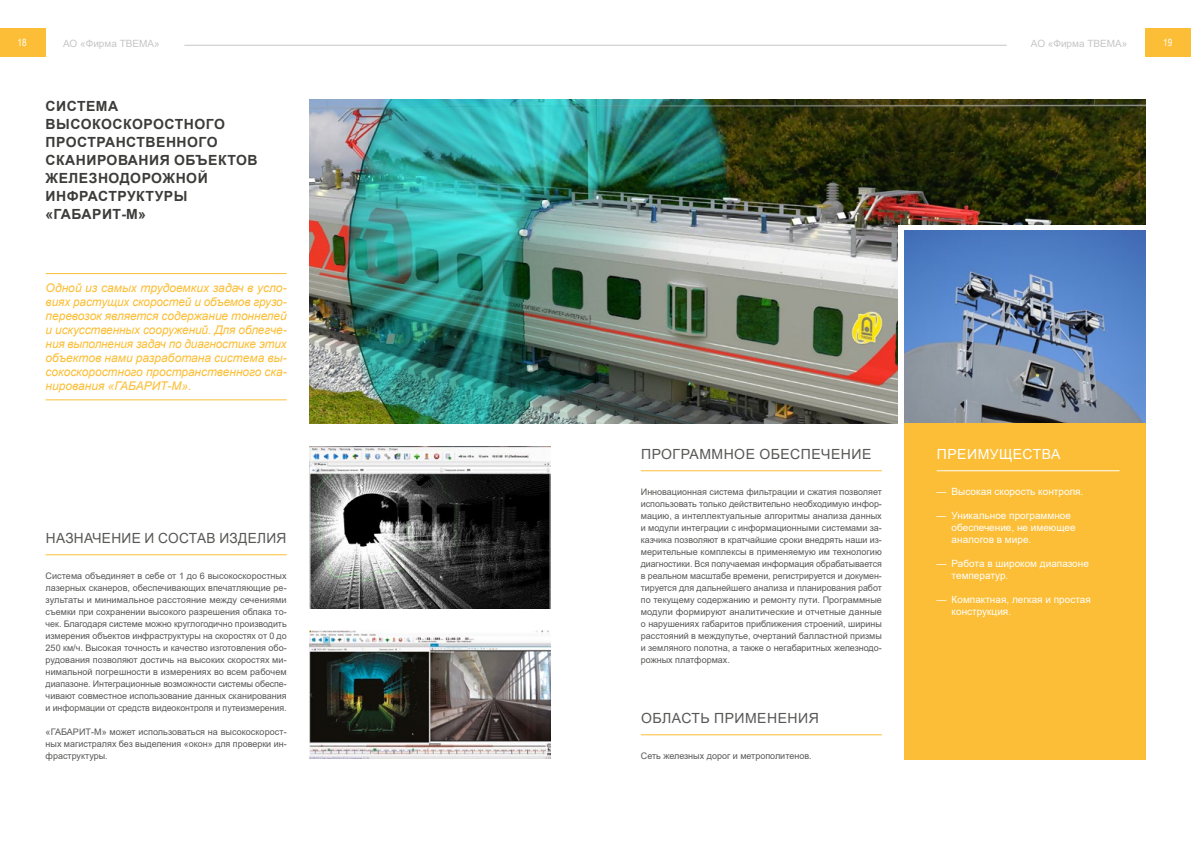
<style>
.page{position:relative;width:1191px;height:842px;background:#fff}
.page>*{position:absolute;margin:0;border:0;box-sizing:border-box;transform-origin:0 0}
.t1{font:700 14px/18px "Arial";letter-spacing:.035em;color:#3c3c3b}
.t2{font:14px "Arial";letter-spacing:.035em;color:#575756}
.t3{font:14px "Arial";letter-spacing:.035em;color:#fff}
.t4{font:italic 12px/14px "Arial";letter-spacing:-.005em;color:#fbbe36;text-align:justify}
.t5{font:10px/12px "Arial";color:#fff}
.t6{font:10px "Arial";color:#c6c6c6}
.t7{font:10px "Arial Narrow";color:#fff}
.t8{font:9px/12px "Arial";color:#575756;text-align:justify}
</style>
<div class="page">
<div style="left:0;top:29px;width:45px;height:28px;background:#fbbe36"></div>
<div style="left:1145px;top:29px;width:46px;height:28px;background:#fbbe36"></div>
<hr style="left:184px;top:45px;width:411px;height:1px;background:#c6c6c6">
<hr style="left:595px;top:45px;width:411px;height:1px;background:#c6c6c6">
<img style="left:309px;top:99px;width:836px;height:324px">
<div style="left:898px;top:225px;width:253px;height:535px;background:#fff"></div>
<img style="left:904px;top:231px;width:241px;height:192px">
<div style="left:904px;top:423px;width:241px;height:337px;background:#fbbe36"></div>
<hr style="left:641px;top:470px;width:241px;height:1px;background:#fcbe36">
<hr style="left:641px;top:734px;width:241px;height:1px;background:#fcbe36">
<hr style="left:936px;top:470px;width:183px;height:1px;background:#fff">
<img style="left:309px;top:630px;width:241px;height:128px">
<img style="left:309px;top:447px;width:242px;height:162px">
<hr style="left:46px;top:273px;width:241px;height:1px;background:#fbbe36">
<hr style="left:46px;top:400px;width:241px;height:1px;background:#fbbe36">
<hr style="left:46px;top:554px;width:241px;height:1px;background:#fcbe36">
<p class="t7" style="left:18px;top:35px;width:11px">18</p>
<p class="t6" style="left:63px;top:37px;width:98px">АО «Фирма ТВЕМА»</p>
<p class="t6" style="left:1030px;top:37px;width:98px">АО «Фирма ТВЕМА»</p>
<p class="t7" style="left:1163px;top:35px;width:11px">19</p>
<h1 class="t1" style="left:45px;top:97px;width:214px">СИСТЕМА<br>ВЫСОКОСКОРОСТНОГО<br>ПРОСТРАНСТВЕННОГО<br>СКАНИРОВАНИЯ ОБЪЕКТОВ<br>ЖЕЛЕЗНОДОРОЖНОЙ<br>ИНФРАСТРУКТУРЫ «ГАБАРИТ-М»</h1>
<p class="t4" style="left:46px;top:281px;width:243px">Одной из самых трудоемких задач в усло&shy;виях растущих скоростей и объемов грузо&shy;перевозок является содержание тоннелей и искусственных сооружений. Для облегче&shy;ния выполнения задач по диагностике этих объектов нами разработана система вы&shy;сокоскоростного пространственного ска&shy;нирования «ГАБАРИТ-М».</p>
<h1 class="t2" style="left:46px;top:529px;width:242px">НАЗНАЧЕНИЕ И СОСТАВ ИЗДЕЛИЯ</h1>
<p class="t8" style="left:46px;top:570px;width:243px">Система объединяет в себе от 1 до 6 высокоскоростных лазерных сканеров, обеспечивающих впечатляющие ре&shy;зультаты и минимальное расстояние между сечениями съемки при сохранении высокого разрешения облака то&shy;чек. Благодаря системе можно круглогодично производить измерения объектов инфраструктуры на скоростях от 0 до 250 км/ч. Высокая точность и качество изготовления обо&shy;рудования позволяют достичь на высоких скоростях ми&shy;нимальной погрешности в измерениях во всем рабочем диапазоне. Интеграционные возможности системы обеспе&shy;чивают совместное использование данных сканирования и информации от средств видеоконтроля и путеизмерения.</p>
<p class="t8" style="left:46px;top:726px;width:242px">«ГАБАРИТ-М» может использоваться на высокоскорост&shy;ных магистралях без выделения «окон» для проверки ин&shy;фраструктуры.</p>
<h1 class="t2" style="left:641px;top:445px;width:232px">ПРОГРАММНОЕ ОБЕСПЕЧЕНИЕ</h1>
<p class="t8" style="left:641px;top:486px;width:242px">Инновационная система фильтрации и сжатия позволяет использовать только действительно необходимую инфор&shy;мацию, а интеллектуальные алгоритмы анализа данных и модули интеграции с информационными системами за&shy;казчика позволяют в кратчайшие сроки внедрять наши из&shy;мерительные комплексы в применяемую им технологию диагностики. Вся получаемая информация обрабатывается в реальном масштабе времени, регистрируется и докумен&shy;тируется для дальнейшего анализа и планирования работ по текущему содержанию и ремонту пути. Программные модули формируют аналитические и отчетные данные о нарушениях габаритов приближения строений, ширины расстояний в междупутье, очертаний балластной призмы и земляного полотна, а также о негабаритных железнодо&shy;рожных платформах.</p>
<h1 class="t2" style="left:641px;top:709px;width:179px">ОБЛАСТЬ ПРИМЕНЕНИЯ</h1>
<p class="t8" style="left:641px;top:750px;width:172px">Сеть железных дорог и метрополитенов.</p>
<h1 class="t3" style="left:937px;top:445px;width:125px">ПРЕИМУЩЕСТВА</h1>
<p class="t5" style="left:936px;top:486px;width:148px">— Высокая скорость контроля.</p>
<p class="t5" style="left:951px;top:510px;width:126px;text-indent:-15px">— Уникальное программное обеспечение, не имеющее аналогов в мире.</p>
<p class="t5" style="left:951px;top:558px;width:139px;text-indent:-15px">— Работа в широком диапазоне температур.</p>
<p class="t5" style="left:951px;top:594px;width:141px;text-indent:-15px">— Компактная, легкая и простая конструкция.</p>
</div>
